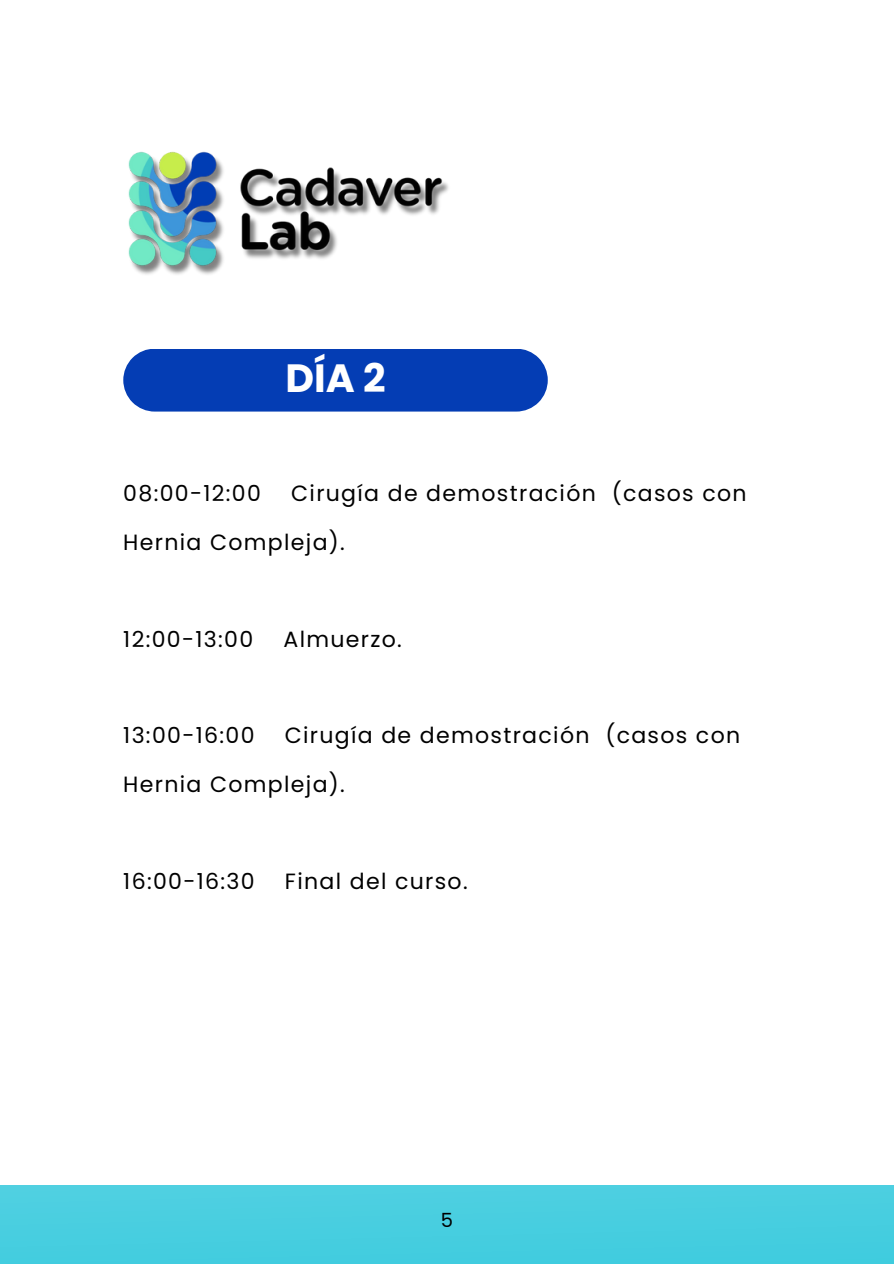
<style>
.page{position:relative;width:894px;height:1264px;background:#fff}
.page>*{position:absolute;margin:0;border:0;box-sizing:border-box;transform-origin:0 0}
.t1{font:700 39.45px "Poppins";color:#fff}
.t2{font:22.05px/48.3px "Poppins";letter-spacing:.06em;color:#000}
.t3{font:19.5px "Poppins";color:#000}
</style>
<div class="page">
<img style="left:128px;top:151px;width:321px;height:124px">
<div style="left:0;top:1185px;width:893px;height:78px;background:#48cee0"></div>
<div style="left:123px;top:349px;width:424px;height:62px;background:#043db4"></div>
<p class="t1" style="left:285px;top:351px;width:102px">DÍA 2</p>
<p class="t2" style="left:123px;top:469px;width:624px;text-indent:168px">Cirugía de demostración (casos con<br>Hernia Compleja).</p>
<p class="t2" style="left:123px;top:469px;width:139px">08:00-12:00</p>
<p class="t2" style="left:123px;top:614px;width:131px">12:00-13:00</p>
<p class="t2" style="left:283px;top:614px;width:120px">Almuerzo.</p>
<p class="t2" style="left:123px;top:711px;width:618px;text-indent:161px">Cirugía de demostración (casos con<br>Hernia Compleja).</p>
<p class="t2" style="left:123px;top:711px;width:133px">13:00-16:00</p>
<p class="t2" style="left:123px;top:856px;width:133px">16:00-16:30</p>
<p class="t2" style="left:285px;top:856px;width:184px">Final del curso.</p>
<h1 class="t3" style="left:440px;top:1206px;width:14px">5</h1>
</div>
